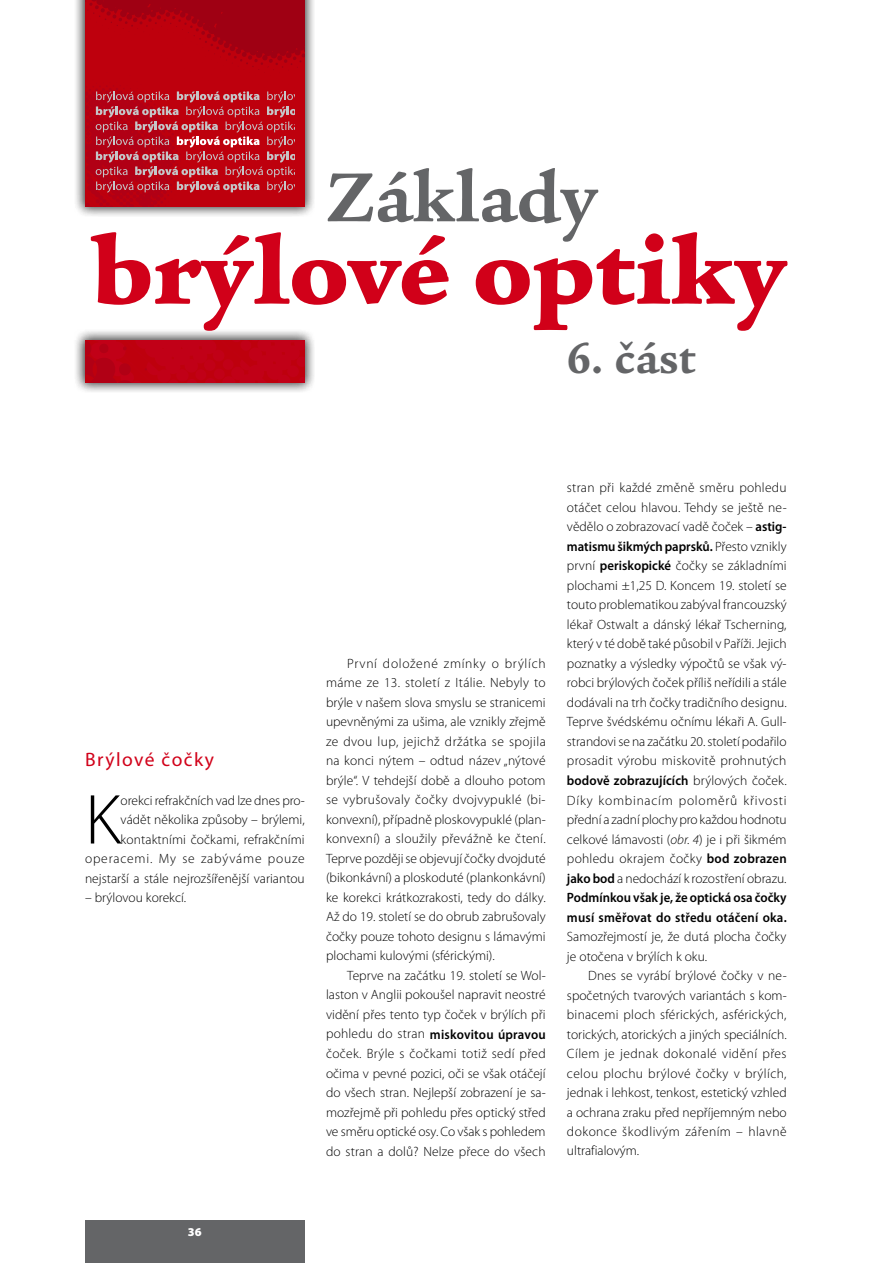
<style>
.page{position:relative;width:893px;height:1263px;background:#fff}
.page>*{position:absolute;margin:0;border:0;box-sizing:border-box;transform-origin:0 0}
.t1{font:900 96px "Legacy Serif Itc TCE";color:#d10019}
.t2{font:700 71.4px "Legacy Serif Itc TCE";color:#646567}
.t3{font:300 71.4px "Myriad Pro";color:#000}
.t4{font:700 44.55px "Legacy Serif Itc TCE";color:#646567}
.t5{font:19.5px "Myriad Pro";letter-spacing:.075em;color:#d10019}
.t6{font:300 13.5px/19.5px "Myriad Pro";color:#000;text-align:justify}
.t7{font:900 12px "Myriad Pro";color:#fff}
.s1{font-weight:600}
.s2{font-style:italic}
</style>
<div class="page">
<div style="left:85px;top:1220px;width:220px;height:43px;background:#646567"></div>
<div style="left:72px;top:0;width:243px;height:216px;background:#000;opacity:.65"></div>
<div style="left:72px;top:327px;width:243px;height:66px;background:#000;opacity:.65"></div>
<svg style="left:85px;top:340px;width:220px;height:43px;background:#be0013"></svg>
<svg style="left:85px;top:0;width:220px;height:206px;background:#b81522"></svg>
<h2 class="t2" style="left:326px;top:153px;width:272px">Základy</h2>
<h1 class="t1" style="left:92px;top:211px;width:696px">brýlové optiky</h1>
<h3 class="t4" style="left:567px;top:331px;width:130px">6. část</h3>
<h3 class="t5" style="left:85px;top:748px;width:131px">Brýlové čočky</h3>
<h2 class="t3" style="left:85px;top:780px;width:37px">K</h2>
<p class="t6" style="left:85px;top:790px;width:221px;text-align:right">orekci refrakčních vad lze dnes pro-<br>vádět několika způsoby – brýlemi, kontaktními čočkami, refrakčními operacemi. My se zabýváme pouze nejstarší a stále nejrozšířenější variantou</p>
<p class="t6" style="left:85px;top:888px;width:103px">– brýlovou korekcí.</p>
<p class="t6" style="left:326px;top:654px;width:221px;text-indent:21px">První doložené zmínky o brýlích máme ze 13. století z Itálie. Nebyly to brýle v našem slova smyslu se stranicemi upevněnými za ušima, ale vznikly zřejmě ze dvou lup, jejichž držátka se spojila na konci nýtem – odtud název „nýtové brýle“. V tehdejší době a dlouho potom se vybrušovaly čočky dvojvypuklé (bi&shy;konvexní), případně ploskovypuklé (plan&shy;konvexní) a sloužily převážně ke čtení.<br>Teprve později se objevují čočky dvojduté (bikonkávní) a ploskoduté (plankonkávní) ke korekci krátkozrakosti, tedy do dálky.<br>Až do 19. století se do obrub zabrušovaly čočky pouze tohoto designu s lámavými plochami kulovými (sférickými).</p>
<p class="t6" style="left:326px;top:966px;width:221px;text-indent:21px">Teprve na začátku 19. století se Wol&shy;laston v Anglii pokoušel napravit neostré vidění přes tento typ čoček v brýlích při pohledu do stran <span class="s1">miskovitou úpravou </span>čoček. Brýle s čočkami totiž sedí před očima v pevné pozici, oči se však otáčejí do všech stran. Nejlepší zobrazení je sa&shy;mozřejmě při pohledu přes optický střed ve směru optické osy. Co však s pohledem do stran a dolů? Nelze přece do všech</p>
<p class="t6" style="left:567px;top:478px;width:221px">stran při každé změně směru pohledu otáčet celou hlavou. Tehdy se ještě ne&shy;vědělo o zobrazovací vadě čoček – <span class="s1">astig&shy;matismu šikmých paprsků.</span> Přesto vznikly první <span class="s1">periskopické</span> čočky se základními plochami ±1,25 D. Koncem 19. století se touto problematikou zabýval francouzský lékař Ostwalt a dánský lékař Tscherning, který v té době také působil v Paříži. Jejich poznatky a výsledky výpočtů se však vý&shy;robci brýlových čoček příliš neřídili a stále dodávali na trh čočky tradičního designu.<br>Teprve švédskému očnímu lékaři A. Gull&shy;strandovi se na začátku 20. století podařilo prosadit výrobu miskovitě prohnutých <span class="s1">bodově zobrazujících</span> brýlových čoček.<br>Díky kombinacím poloměrů křivosti přední a zadní plochy pro každou hodnotu celkové lámavosti (<span class="s2">obr. 4</span>) je i při šikmém pohledu okrajem čočky <span class="s1">bod zobrazen jako bod</span> a nedochází k rozostření obrazu.<br><span class="s1">Podmínkou však je, že optická osa čočky musí směřovat do středu otáčení oka.</span></p>
<p class="t6" style="left:567px;top:927px;width:221px">Samozřejmostí je, že dutá plocha čočky je otočena v brýlích k oku.</p>
<p class="t6" style="left:567px;top:966px;width:221px;text-indent:21px">Dnes se vyrábí brýlové čočky v ne&shy;spočetných tvarových variantách s kom&shy;binacemi ploch sférických, asférických, torických, atorických a jiných speciálních.<br>Cílem je jednak dokonalé vidění přes celou plochu brýlové čočky v brýlích, jednak i lehkost, tenkost, estetický vzhled a ochrana zraku před nepříjemným nebo dokonce škodlivým zářením – hlavně ultrafialovým.</p>
<p class="t7" style="left:188px;top:1225px;width:15px">36</p>
</div>
